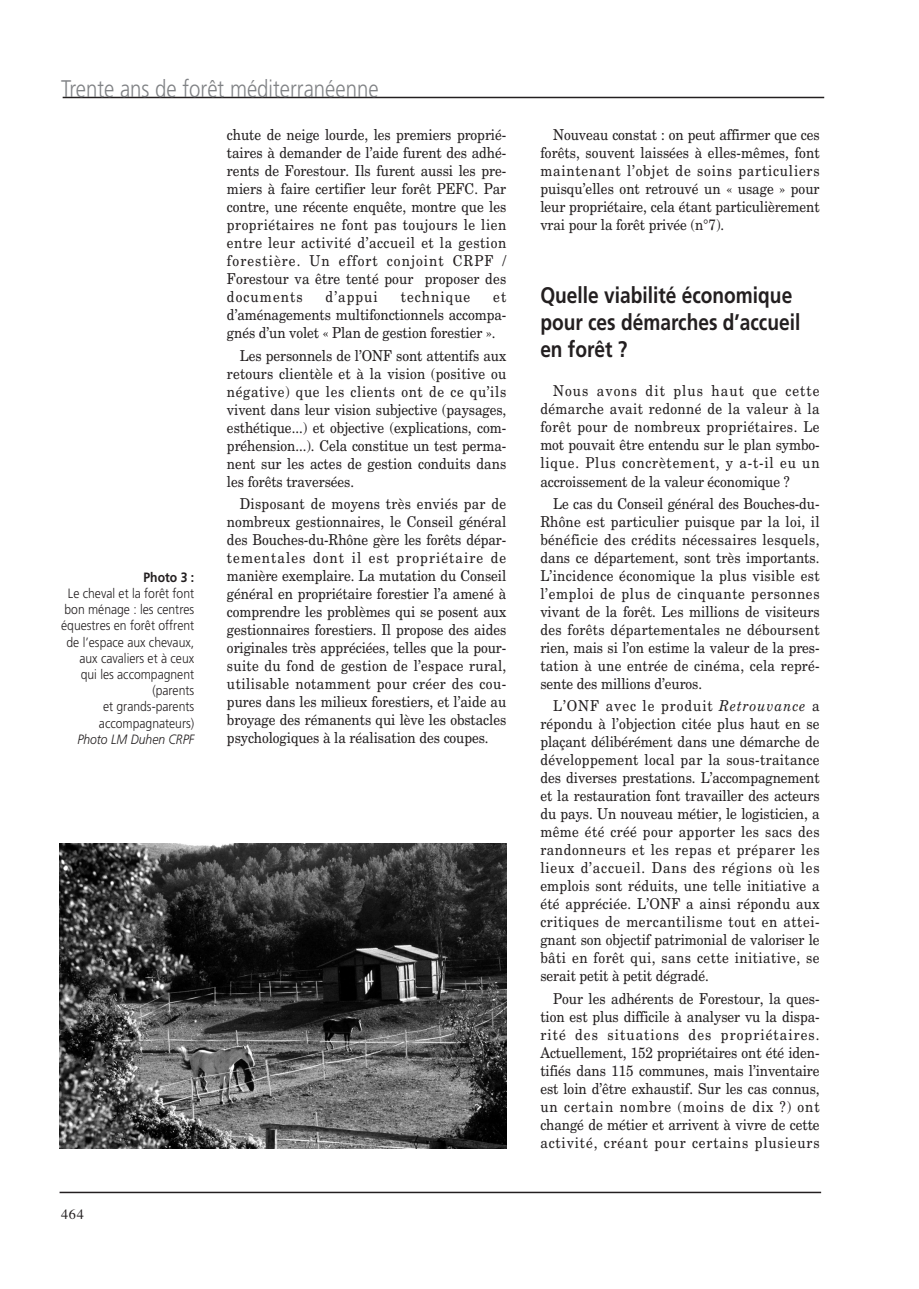
<style>
.page{position:relative;width:919px;height:1289px;background:#fff}
.page>*{position:absolute;margin:0;border:0;box-sizing:border-box;transform-origin:0 0}
.t1{font:300 24px "Frutiger";color:#808285;scale:.85 1}
.t2{font:700 22.5px/27px "Frutiger";color:#231f20;scale:.85 1}
.t3{font:15px/18px "New Century Schlbk";letter-spacing:-.005em;color:#231f20;text-align:justify;scale:.9 1}
.t4{font:15px "New Century Schlbk";letter-spacing:.08em;color:#231f20;scale:.9 1}
.t5{font:14.25px "Times";color:#231f20}
.t6{font:300 13.5px/16.2px "Frutiger";color:#231f20;text-align:right;scale:.9 1}
.t7{font:italic 300 13.5px "Frutiger";color:#231f20;scale:.9 1}
.t8{font:700 13.5px "Frutiger";color:#231f20;scale:.9 1}
.s1{font-style:italic}
</style>
<div class="page">
<hr style="left:60px;top:1191px;width:761px;height:2px;background:#231f20">
<hr style="left:63px;top:97px;width:761px;height:1px;background:#231f20">
<img style="left:60px;top:843px;width:446px;height:305px">
<h1 class="t1" style="left:61px;top:75px;width:375px">Trente ans de forêt méditerranéenne</h1>
<p class="t8" style="left:143px;top:569px;width:58px">Photo 3 :</p>
<p class="t6" style="left:61px;top:585px;width:149px">Le cheval et la forêt font bon ménage : les centres équestres en forêt offrent de l’espace aux chevaux, aux cavaliers et à ceux qui les accompagnent (parents<br>et grands-parents accompagnateurs)</p>
<p class="t7" style="left:77px;top:731px;width:131px">Photo LM Duhen CRPF</p>
<p class="t3" style="left:227px;top:126px;width:312px">chute de neige lourde, les premiers proprié&shy;taires à demander de l’aide furent des adhé&shy;rents de Forestour. Ils furent aussi les pre&shy;miers à faire certifier leur forêt PEFC. Par contre, une récente enquête, montre que les propriétaires ne font pas toujours le lien entre leur activité d’accueil et la gestion forestière. Un effort conjoint CRPF / Forestour va être tenté pour proposer des documents</p>
<p class="t3" style="left:325px;top:288px;width:60px">d’appui</p>
<p class="t4" style="left:400px;top:288px;width:79px">technique</p>
<p class="t3" style="left:227px;top:288px;width:312px;text-indent:266px">et d’aménagements multifonctionnels accompa&shy;gnés d’un volet « Plan de gestion forestier ».</p>
<p class="t3" style="left:227px;top:346px;width:312px;text-indent:13px">Les personnels de l’ONF sont attentifs aux retours clientèle et à la vision (positive ou négative) que les clients ont de ce qu’ils vivent dans leur vision subjective (paysages, esthétique...) et objective (explications, com&shy;préhension...). Cela constitue un test perma&shy;nent sur les actes de gestion conduits dans les forêts traversées.</p>
<p class="t3" style="left:227px;top:494px;width:312px;text-indent:13px">Disposant de moyens très enviés par de nombreux gestionnaires, le Conseil général des Bouches-du-Rhône gère les forêts dépar&shy;tementales dont il est propriétaire de manière exemplaire. La mutation du Conseil général en propriétaire forestier l’a amené à comprendre les problèmes qui se posent aux gestionnaires forestiers. Il propose des aides originales très appréciées, telles que la pour&shy;suite du fond de gestion de l’espace rural, utilisable notamment pour créer des cou&shy;pures dans les milieux forestiers, et l’aide au broyage des rémanents qui lève les obstacles psychologiques à la réalisation des coupes.</p>
<p class="t5" style="left:61px;top:1200px;width:24px">464</p>
<p class="t3" style="left:540px;top:126px;width:312px;text-indent:13px">Nouveau constat : on peut affirmer que ces forêts, souvent laissées à elles-mêmes, font maintenant l’objet de soins particuliers puisqu’elles ont retrouvé un « usage » pour leur propriétaire, cela étant particulièrement vrai pour la forêt privée (n°7).</p>
<h2 class="t2" style="left:540px;top:281px;width:307px">Quelle viabilité économique pour ces démarches d’accueil en forêt ?</h2>
<p class="t3" style="left:540px;top:382px;width:312px;text-indent:13px">Nous avons dit plus haut que cette démarche avait redonné de la valeur à la forêt pour de nombreux propriétaires. Le mot pouvait être entendu sur le plan symbo&shy;lique. Plus concrètement, y a-t-il eu un accroissement de la valeur économique ?</p>
<p class="t3" style="left:540px;top:494px;width:312px;text-indent:13px">Le cas du Conseil général des Bouches-du-Rhône est particulier puisque par la loi, il bénéficie des crédits nécessaires lesquels, dans ce département, sont très importants.<br>L’incidence économique la plus visible est l’emploi de plus de cinquante personnes vivant de la forêt. Les millions de visiteurs des forêts départementales ne déboursent rien, mais si l’on estime la valeur de la pres&shy;tation à une entrée de cinéma, cela repré&shy;sente des millions d’euros.</p>
<p class="t3" style="left:540px;top:696px;width:312px;text-indent:13px">L’ONF avec le produit <span class="s1">Retrouvance</span> a répondu à l’objection citée plus haut en se plaçant délibérément dans une démarche de développement local par la sous-traitance des diverses prestations. L’accompagnement et la restauration font travailler des acteurs du pays. Un nouveau métier, le logisticien, a même été créé pour apporter les sacs des randonneurs et les repas et préparer les lieux d’accueil. Dans des régions où les emplois sont réduits, une telle initiative a été appréciée. L’ONF a ainsi répondu aux critiques de mercantilisme tout en attei&shy;gnant son objectif patrimonial de valoriser le bâti en forêt qui, sans cette initiative, se serait petit à petit dégradé.</p>
<p class="t3" style="left:540px;top:988px;width:312px;text-indent:13px">Pour les adhérents de Forestour, la ques&shy;tion est plus difficile à analyser vu la dispa&shy;rité des situations des propriétaires.<br>Actuellement, 152 propriétaires ont été iden&shy;tifiés dans 115 communes, mais l’inventaire est loin d’être exhaustif. Sur les cas connus, un certain nombre (moins de dix ?) ont changé de métier et arrivent à vivre de cette activité, créant pour certains plusieurs</p>
</div>
